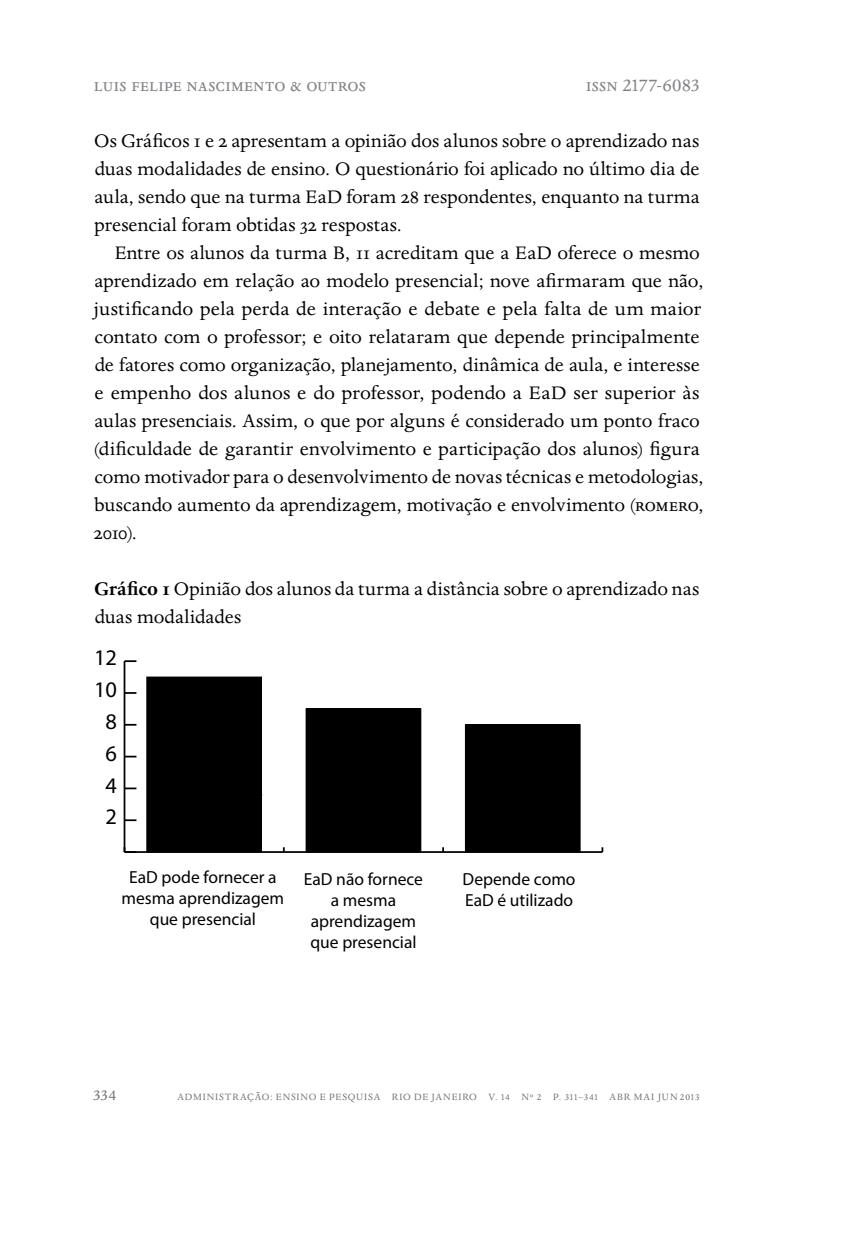
<style>
.page{position:relative;width:844px;height:1241px;background:#fff}
.page>*{position:absolute;margin:0;border:0;box-sizing:border-box;transform-origin:0 0}
.t1{font:22.4px "Myriad Pro";color:#000}
._0000_Corpo{font:21px/28px "Dante MT Std";letter-spacing:.005em;color:#000}
._0000_Corpo__1{font:21px/28px "Dante MT Std";letter-spacing:.005em;color:#000;text-align:justify}
._3000_Título_da_Figu{font:21px/28px "Dante MT Std";letter-spacing:.005em;color:#000}
.t2{font:21px "Dante MT Std";letter-spacing:.005em;color:#808285}
.t3{font:17.5px/21px "Myriad Pro";color:#000;text-align:center}
.t4{font:17.5px "Dante MT Std";color:#6d6e71}
.t5{font:10.5px "Dante MT Std";letter-spacing:.08em;color:#6d6e71}
.s1{font-weight:700}
</style>
<div class="page">
<hr style="left:124px;top:851px;width:478px;height:1px;background:#000">
<hr style="left:124px;top:661px;width:1px;height:190px;background:#000">
<svg style="left:125px;top:819px;width:11px;height:2px"></svg>
<svg style="left:125px;top:787px;width:11px;height:2px"></svg>
<svg style="left:125px;top:755px;width:11px;height:2px"></svg>
<svg style="left:125px;top:723px;width:11px;height:2px"></svg>
<svg style="left:124px;top:660px;width:12px;height:2px"></svg>
<div style="left:147px;top:677px;width:114px;height:174px;background:#000"></div>
<div style="left:146px;top:676px;width:116px;height:176px;border:1px solid #000"></div>
<div style="left:306px;top:708px;width:114px;height:143px;background:#000"></div>
<div style="left:305px;top:708px;width:116px;height:144px;border:1px solid #000"></div>
<div style="left:465px;top:724px;width:115px;height:127px;background:#000"></div>
<p class="t2" style="left:94px;top:72px;width:273px">luis felipe nascimento &amp; outros</p>
<p class="t2" style="left:586px;top:72px;width:116px">issn 2177-6083</p>
<p class="_0000_Corpo__1" style="left:94px;top:127px;width:607px">Os Gráficos 1 e 2 apresentam a opinião dos alunos sobre o aprendizado nas duas modalidades de ensino. O questionário foi aplicado no último dia de aula, sendo que na turma EaD foram 28 respondentes, enquanto na turma presencial foram obtidas 32 respostas.</p>
<p class="_0000_Corpo" style="left:94px;top:239px;width:611px;text-indent:21px">Entre os alunos da turma B, 11 acreditam que a EaD oferece o mesmo aprendizado em relação ao modelo presencial; nove afirmaram que não, justificando pela perda de interação e debate e pela falta de um maior contato com o professor; e oito relataram que depende principalmente de fatores como organização, planejamento, dinâmica de aula, e interesse e empenho dos alunos e do professor, podendo a EaD ser superior às aulas presenciais. Assim, o que por alguns é considerado um ponto fraco (dificuldade de garantir envolvimento e participação dos alunos) figura como motivador para o desenvolvimento de novas técnicas e metodologias, buscando aumento da aprendizagem, motivação e envolvimento (romero, 2010).</p>
<p class="_3000_Título_da_Figu" style="left:94px;top:575px;width:606px"><span class="s1">Gráfico 1</span> Opinião dos alunos da turma a distância sobre o aprendizado nas duas modalidades</p>
<p class="t1" style="left:94px;top:644px;width:24px">12</p>
<p class="t1" style="left:94px;top:675px;width:24px">10</p>
<p class="t1" style="left:105px;top:707px;width:13px">8</p>
<p class="t1" style="left:105px;top:739px;width:13px">6</p>
<p class="t1" style="left:105px;top:771px;width:13px">4</p>
<p class="t1" style="left:105px;top:803px;width:13px">2</p>
<p class="t3" style="left:122px;top:866px;width:164px">EaD pode fornecer a mesma aprendizagem que presencial</p>
<p class="t3" style="left:304px;top:868px;width:121px">EaD não fornece a mesma aprendizagem que presencial</p>
<p class="t3" style="left:462px;top:868px;width:114px;text-align:left">Depende como<br>EaD é utilizado</p>
<p class="t4" style="left:93px;top:1083px;width:25px">334</p>
<p class="t5" style="left:177px;top:1090px;width:524px">ADMINISTRAÇÃO: ENSINO E PESQUISA RIO DE JANEIRO V. 14 No 2 P. 311–341 ABR MAI JUN 2013</p>
</div>
